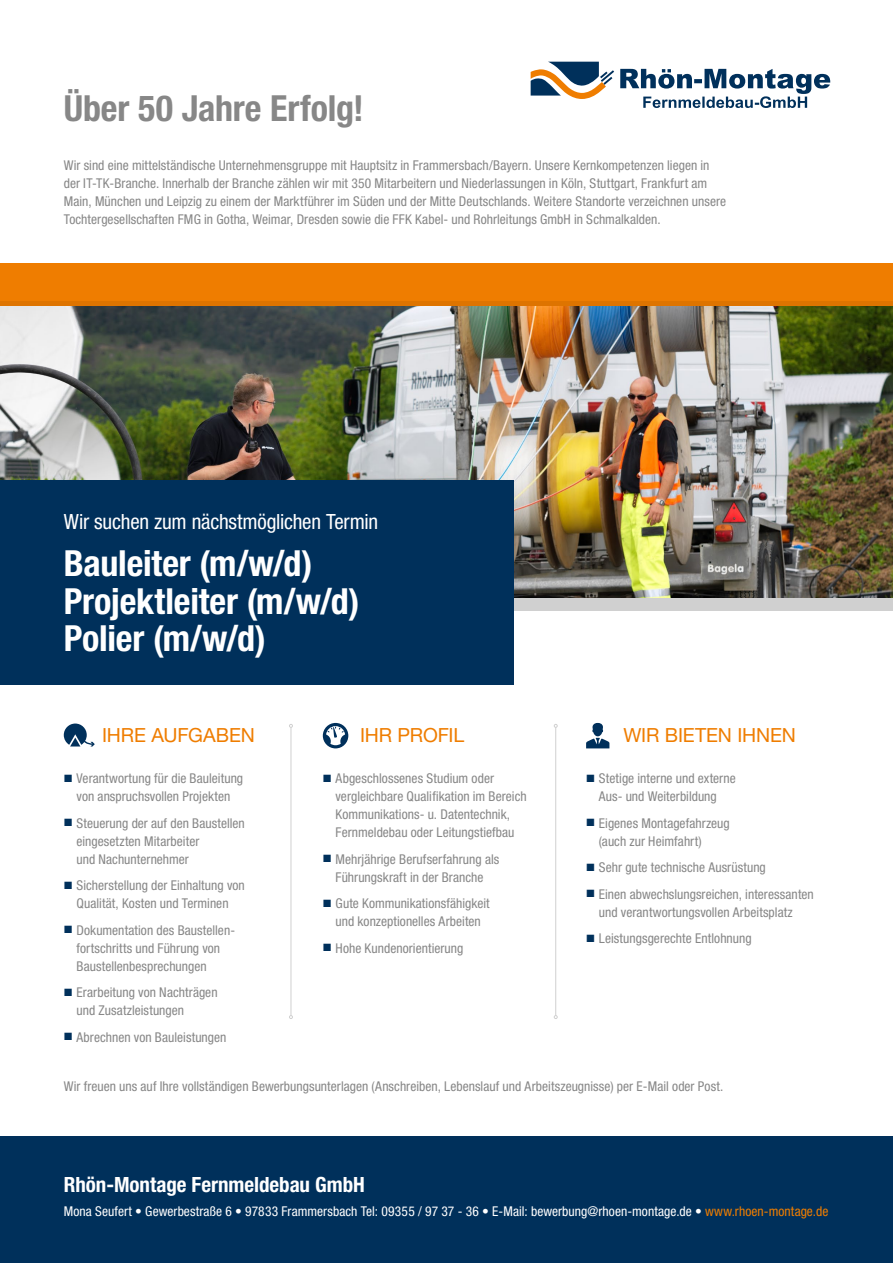
<style>
.page{position:relative;width:893px;height:1263px;background:#fff}
.page>*{position:absolute;margin:0;border:0;box-sizing:border-box;transform-origin:0 0}
.t1{font:700 condensed 36px/37.5px "Helvetica Neue LT Pro";letter-spacing:-.005em;color:#fff}
.t2{font:700 condensed 36px "Helvetica Neue LT Pro";letter-spacing:-.005em;color:#878787}
.t3{font:condensed 21px "Helvetica Neue LT Pro";letter-spacing:-.01em;color:#fff}
.t4{font:700 condensed 21px "Helvetica Neue LT Pro";color:#fff}
.t5{font:19.5px "Helvetica Neue LT Pro";letter-spacing:-.01em;color:#ef7d00}
.t6{font:condensed 13.5px/18px "Helvetica Neue LT Pro";letter-spacing:.005em;color:#878787}
.t7{font:condensed 13.5px "Helvetica Neue LT Pro";letter-spacing:.005em;color:#fff}
.s1{color:#ef7d00}
</style>
<div class="page">
<div style="left:0;top:1136px;width:893px;height:127px;background:#00305b"></div>
<svg style="left:620px;top:69px;width:210px;height:39px"></svg>
<svg style="left:531px;top:62px;width:83px;height:37px"></svg>
<img style="left:0;top:305px;width:893px;height:293px">
<div style="left:0;top:263px;width:893px;height:42px;background:#ef7d00"></div>
<hr style="left:0;top:301px;width:893px;height:4px;background:#de7400">
<div style="left:0;top:598px;width:893px;height:12px;background:#d0d0d0"></div>
<svg style="left:323px;top:723px;width:25px;height:25px"></svg>
<svg style="left:64px;top:723px;width:31px;height:23px"></svg>
<svg style="left:586px;top:723px;width:23px;height:25px"></svg>
<div style="left:0;top:480px;width:514px;height:205px;background:#00305b"></div>
<hr style="left:291px;top:727px;width:1px;height:288px;background:#d0d0d0">
<svg style="left:289px;top:1015px;width:4px;height:4px"></svg>
<hr style="left:555px;top:727px;width:1px;height:288px;background:#d0d0d0">
<svg style="left:554px;top:724px;width:4px;height:4px"></svg>
<svg style="left:554px;top:1015px;width:4px;height:4px"></svg>
<h1 class="t2" style="left:64px;top:86px;width:302px">Über 50 Jahre Erfolg!</h1>
<p class="t6" style="left:64px;top:156px;width:664px">Wir sind eine mittelständische Unternehmensgruppe mit Hauptsitz in Frammersbach/Bayern. Unsere Kernkompetenzen liegen in der IT-TK-Branche. Innerhalb der Branche zählen wir mit 350 Mitarbeitern und Niederlassungen in Köln, Stuttgart, Frankfurt am Main, München und Leipzig zu einem der Marktführer im Süden und der Mitte Deutschlands. Weitere Standorte verzeichnen unsere Tochtergesellschaften FMG in Gotha, Weimar, Dresden sowie die FFK Kabel- und Rohrleitungs GmbH in Schmalkalden.</p>
<h2 class="t3" style="left:64px;top:509px;width:316px">Wir suchen zum nächstmöglichen Termin</h2>
<h1 class="t1" style="left:64px;top:544px;width:297px">Bauleiter (m/w/d)<br>Projektleiter (m/w/d)<br>Polier (m/w/d)</h1>
<h3 class="t5" style="left:102px;top:723px;width:154px">IHRE AUFGABEN</h3>
<h3 class="t5" style="left:360px;top:723px;width:106px">IHR PROFI L</h3>
<h3 class="t5" style="left:623px;top:723px;width:174px">WI R BI ETEN IHNEN</h3>
<p class="t6" style="left:77px;top:769px;width:168px">Verantwortung für die Bauleitung von anspruchsvollen Projekten</p>
<p class="t6" style="left:77px;top:814px;width:170px">Steuerung der auf den Baustellen eingesetzten Mitarbeiter<br>und Nachunternehmer</p>
<p class="t6" style="left:77px;top:876px;width:170px">Sicherstellung der Einhaltung von<br>Qualität, Kosten und Terminen</p>
<p class="t6" style="left:77px;top:921px;width:160px">Dokumentation des Baustellen&shy;fortschritts und Führung von<br>Baustellenbesprechungen</p>
<p class="t6" style="left:77px;top:983px;width:143px">Erarbeitung von Nachträgen und Zusatzleistungen</p>
<p class="t6" style="left:77px;top:1028px;width:151px">Abrechnen von Bauleistungen</p>
<p class="t6" style="left:336px;top:769px;width:193px">Abgeschlossenes Studium oder vergleichbare Qualifikation im Bereich Kommunikations- u. Datentechnik, Fernmeldebau oder Leitungstiefbau</p>
<p class="t6" style="left:336px;top:850px;width:165px">Mehrjährige Berufserfahrung als<br>Führungskraft in der Branche</p>
<p class="t6" style="left:336px;top:894px;width:156px">Gute Kommunikationsfähigkeit und konzeptionelles Arbeiten</p>
<p class="t6" style="left:336px;top:939px;width:129px">Hohe Kundenorientierung</p>
<p class="t6" style="left:599px;top:769px;width:138px">Stetige interne und externe<br>Aus- und Weiterbildung</p>
<p class="t6" style="left:599px;top:814px;width:132px">Eigenes Montagefahrzeug (auch zur Heimfahrt)</p>
<p class="t6" style="left:599px;top:854px;width:216px;line-height:26.5px">Sehr gute technische Ausrüstung<br>Einen abwechslungsreichen, interessanten</p>
<p class="t6" style="left:599px;top:899px;width:195px;line-height:26.5px">und verantwortungsvollen Arbeitsplatz<br>Leistungsgerechte Entlohnung</p>
<p class="t6" style="left:64px;top:1077px;width:661px">Wir freuen uns auf Ihre vollständigen Bewerbungsunterlagen (Anschreiben, Lebenslauf und Arbeitszeugnisse) per E-Mail oder Post.</p>
<h2 class="t4" style="left:64px;top:1172px;width:303px">Rhön-Montage Fernmeldebau GmbH</h2>
<p class="t7" style="left:64px;top:1203px;width:766px">Mona Seufert • Gewerbestraße 6 • 97833 Frammersbach Tel: 09355 / 97 37 - 36 • E-Mail: bewerbung@rhoen-montage.de • <span class="s1">www.rhoen-montage.de</span></p>
</div>
